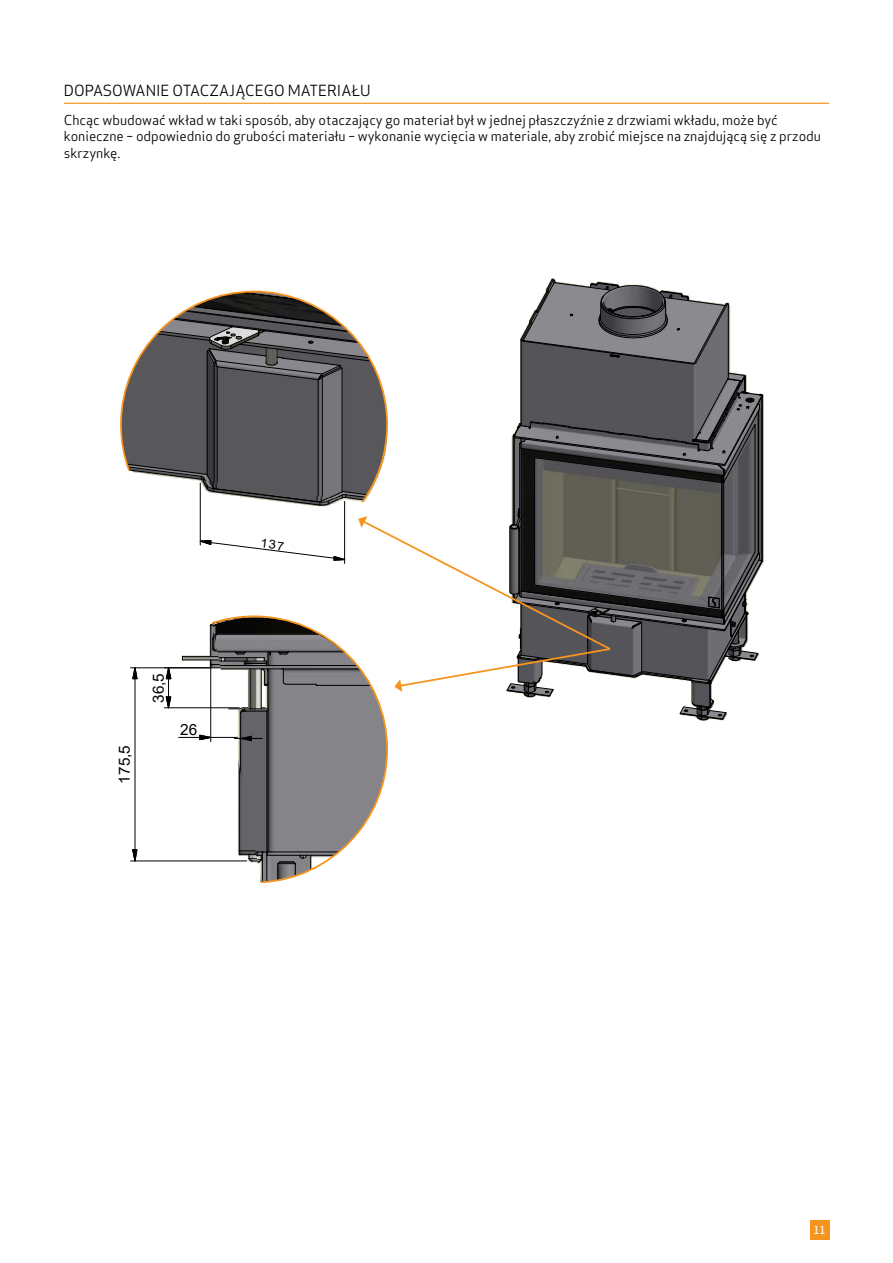
<style>
.page{position:relative;width:893px;height:1263px;background:#fff}
.page>*{position:absolute;margin:0;border:0;box-sizing:border-box;transform-origin:0 0}
.t1{font:15.3px "Arial";letter-spacing:.005em;color:#000}
.t2{font:15.15px "Arial";letter-spacing:.015em;color:#000}
.t3{font:15px "Apex Sans";color:#000}
.t4{font:13.5px/16.2px "Apex Sans";color:#000}
.t5{font:500 10.5px "Apex Sans";color:#fff}
</style>
<div class="page">
<div style="left:810px;top:1220px;width:19px;height:20px;background:#f7941e"></div>
<hr style="left:64px;top:103px;width:765px;height:1px;background:#f7941e">
<svg style="left:121px;top:278px;width:642px;height:604px"></svg>
<p class="t3" style="left:64px;top:79px;width:308px">DOPASOWANIE OTACZAJĄCEGO MATERIAŁU</p>
<p class="t4" style="left:64px;top:111px;width:759px">Chcąc wbudować wkład w taki sposób, aby otaczający go materiał był w jednej płaszczyźnie z drzwiami wkładu, może być konieczne – odpowiednio do grubości materiału – wykonanie wycięcia w materiale, aby zrobić miejsce na znajdującą się z przodu skrzynkę.</p>
<p class="t1" style="left:114px;top:783px;width:40px;rotate:-90deg">175,5</p>
<p class="t2" style="left:115px;top:784px;width:40px;rotate:-90deg">175,5</p>
<p class="t1" style="left:148px;top:703px;width:31px;rotate:-90deg">36,5</p>
<p class="t2" style="left:149px;top:704px;width:31px;rotate:-90deg">36,5</p>
<p class="t1" style="left:180px;top:719px;width:19px">26</p>
<p class="t2" style="left:181px;top:720px;width:19px">26</p>
<p class="t5" style="left:813px;top:1221px;width:14px">11</p>
</div>
